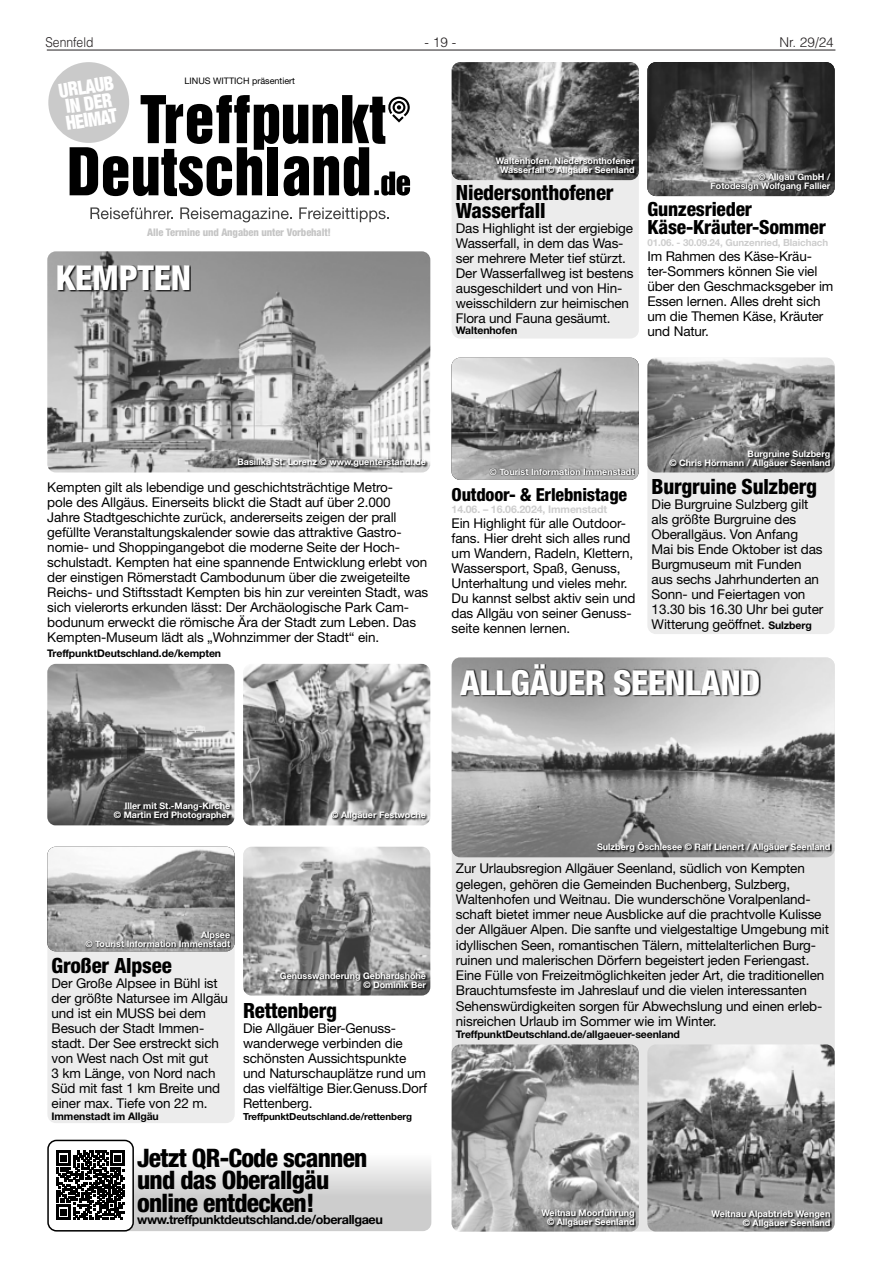
<style>
.page{position:relative;width:881px;height:1263px;background:#fff}
.page>*{position:absolute;margin:0;border:0;box-sizing:border-box;transform-origin:0 0}
.t1{font:800 condensed 34.5px "Helvetica Neue LT";letter-spacing:-.01em;color:#fff}
.t2{font:800 condensed 25.5px/22.5px "Helvetica Neue LT";letter-spacing:-.03em;color:#000}
.t3{font:800 condensed 21px/18px "Helvetica Neue LT";letter-spacing:-.01em;color:#000}
.t4{font:800 condensed 19.5px/18px "Helvetica Neue LT";letter-spacing:-.01em;color:#000}
.t5{font:900 condensed 19.5px/16.5px "Helvetica Neue";color:#fff;scale:.9 1}
.t6{font:800 condensed 18px "Helvetica Neue LT";letter-spacing:-.01em;color:#000}
.t7{font:13.5px/15px "Helvetica Neue LT";letter-spacing:-.01em;color:#000}
.t8{font:300 13.5px "Helvetica LT";color:#231f20}
.t9{font:300 13.5px "Helvetica LT";color:#231f20;scale:.9 1}
.t10{font:700 12.6px "Helvetica Neue LT";letter-spacing:-.03em;color:#000}
.t11{font:700 10.5px "Helvetica Neue LT";letter-spacing:-.01em;color:#000}
.t12{font:800 condensed 10.5px "Helvetica Neue LT";letter-spacing:-.01em;color:#c5c5c5}
.t13{font:700 10.5px "Helvetica Neue LT";letter-spacing:-.01em;color:#cdcdcd}
.t14{font:700 9.75px "Helvetica Neue LT";letter-spacing:-.01em;color:#cdcdcd}
.t15{font:700 9.75px "Helvetica Neue LT";letter-spacing:-.01em;color:#000}
.t16{font:700 9px/9px "Helvetica Neue LT";color:#fff;text-align:right}
.t17{font:9px "Helvetica Neue LT";color:#000}
.s1{font-weight:700;font-size:10.5px}
</style>
<div class="page">
<hr style="left:47px;top:50px;width:788px;height:1px;background:#231f20">
<div style="left:48px;top:1140px;width:383px;height:91px;background:linear-gradient(to bottom,#fff,#bfbfbf);border-radius:9px"></div>
<div style="left:48px;top:1140px;width:85px;height:91px;background:#fff;border-radius:9px"></div>
<svg style="left:56px;top:1151px;width:69px;height:68px"></svg>
<div style="left:47px;top:1140px;width:87px;height:91px;border:2px solid #000;border-radius:9px"></div>
<div style="left:48px;top:62px;width:81px;height:81px;background:#c5c5c5;border-radius:50%"></div>
<svg style="left:90px;top:207px;width:83px;height:12px"></svg>
<svg style="left:180px;top:207px;width:112px;height:15px"></svg>
<svg style="left:299px;top:207px;width:90px;height:15px"></svg>
<svg style="left:70px;top:95px;width:340px;height:101px"></svg>
<div style="left:451px;top:657px;width:383px;height:574px;background:#e5e5e5;border-radius:9px"></div>
<img style="left:451px;top:657px;width:383px;height:200px">
<svg style="left:596px;top:841px;width:235px;height:12px"></svg>
<img style="left:451px;top:1044px;width:187px;height:187px">
<svg style="left:541px;top:1210px;width:94px;height:18px"></svg>
<img style="left:647px;top:1044px;width:187px;height:187px">
<svg style="left:711px;top:1211px;width:120px;height:18px"></svg>
<svg style="left:460px;top:664px;width:300px;height:33px"></svg>
<img style="left:47px;top:251px;width:383px;height:221px">
<svg style="left:238px;top:459px;width:189px;height:9px"></svg>
<svg style="left:58px;top:265px;width:133px;height:26px"></svg>
<img style="left:47px;top:664px;width:187px;height:161px">
<img style="left:243px;top:664px;width:187px;height:161px">
<svg style="left:114px;top:803px;width:118px;height:18px"></svg>
<svg style="left:331px;top:812px;width:96px;height:9px"></svg>
<div style="left:47px;top:847px;width:187px;height:276px;background:#ececec;border-radius:9px"></div>
<img style="left:47px;top:847px;width:187px;height:104px">
<svg style="left:85px;top:932px;width:146px;height:16px"></svg>
<div style="left:647px;top:358px;width:187px;height:276px;background:#ececec;border-radius:9px"></div>
<img style="left:647px;top:358px;width:187px;height:114px">
<svg style="left:669px;top:451px;width:162px;height:18px"></svg>
<div style="left:451px;top:62px;width:187px;height:276px;background:#ececec;border-radius:9px"></div>
<img style="left:451px;top:62px;width:187px;height:118px">
<svg style="left:495px;top:158px;width:141px;height:18px"></svg>
<img style="left:647px;top:62px;width:187px;height:134px">
<svg style="left:710px;top:173px;width:120px;height:18px"></svg>
<img style="left:451px;top:358px;width:187px;height:122px">
<svg style="left:489px;top:468px;width:146px;height:7px"></svg>
<img style="left:243px;top:847px;width:187px;height:148px">
<svg style="left:280px;top:973px;width:147px;height:16px"></svg>
<p class="t9" style="left:45px;top:34px;width:55px">Sennfeld</p>
<p class="t8" style="left:424px;top:34px;width:33px">- 19 -</p>
<p class="t8" style="left:779px;top:34px;width:56px">Nr. 29/24</p>
<h3 class="t5" style="left:57px;top:82px;width:63px;rotate:-9deg">URLAUB<br>IN DER<br>HEIMAT</h3>
<p class="t17" style="left:184px;top:76px;width:112px">LINUS WITTICH präsentiert</p>
<p class="t12" style="left:147px;top:226px;width:185px">Alle Termine und Angaben unter Vorbehalt!</p>
<h1 class="t1" style="left:56px;top:256px;width:137px">KEMPTEN</h1>
<p class="t16" style="left:495px;top:156px;width:140px;text-align:center">Waltenhofen, Niedersonthofener<br>Wasserfall © Allgäuer Seenland</p>
<h3 class="t3" style="left:455px;top:183px;width:159px">Niedersonthofener<br>Wasserfall</h3>
<p class="t7" style="left:455px;top:221px;width:179px">Das Highlight ist der ergiebige<br>Wasserfall, in dem das Was&shy;ser mehrere Meter tief stürzt.<br>Der Wasserfallweg ist bestens ausgeschildert und von Hin&shy;weisschildern zur heimischen<br>Flora und Fauna gesäumt.</p>
<p class="t11" style="left:455px;top:323px;width:63px">Waltenhofen</p>
<p class="t16" style="left:710px;top:172px;width:121px">© Allgäu GmbH /<br>Fotodesign Wolfgang Fallier</p>
<h3 class="t4" style="left:647px;top:200px;width:180px">Gunzesrieder<br>Käse-Kräuter-Sommer</h3>
<p class="t14" style="left:647px;top:237px;width:182px">01.06. - 30.09.24, Gunzenried, Blaichach</p>
<p class="t7" style="left:647px;top:249px;width:187px">Im Rahmen des Käse-Kräu&shy;ter-Sommers können Sie viel über den Geschmacksgeber im<br>Essen lernen. Alles dreht sich um die Themen Käse, Kräuter und Natur.</p>
<p class="t16" style="left:237px;top:457px;width:190px">Basilika St. Lorenz © www.guenterstandl.de</p>
<p class="t7" style="left:47px;top:479px;width:382px">Kempten gilt als lebendige und geschichtsträchtige Metro-<br>pole des Allgäus. Einerseits blickt die Stadt auf über 2.000<br>Jahre Stadtgeschichte zurück, andererseits zeigen der prall gefüllte Veranstaltungskalender sowie das attraktive Gastro&shy;nomie- und Shoppingangebot die moderne Seite der Hoch&shy;schulstadt. Kempten hat eine spannende Entwicklung erlebt von der einstigen Römerstadt Cambodunum über die zweigeteilte Reichs- und Stiftsstadt Kempten bis hin zur vereinten Stadt, was sich vielerorts erkunden lässt: Der Archäologische Park Cam&shy;bodunum erweckt die römische Ära der Stadt zum Leben. Das Kempten-Museum lädt als „Wohnzimmer der Stadt“ ein.</p>
<p class="t11" style="left:47px;top:646px;width:175px">TreffpunktDeutschland.de/kempten</p>
<p class="t16" style="left:489px;top:467px;width:146px">© Tourist Information Immenstadt</p>
<h3 class="t6" style="left:451px;top:484px;width:177px">Outdoor- &amp; Erlebnistage</h3>
<p class="t13" style="left:451px;top:503px;width:157px">14.06. – 16.06.2024, Immenstadt</p>
<p class="t7" style="left:451px;top:516px;width:185px">Ein Highlight für alle Outdoor&shy;fans. Hier dreht sich alles rund um Wandern, Radeln, Klettern,<br>Wassersport, Spaß, Genuss,<br>Unterhaltung und vieles mehr.<br>Du kannst selbst aktiv sein und das Allgäu von seiner Genuss&shy;seite kennen lernen.</p>
<p class="t16" style="left:669px;top:449px;width:162px">Burgruine Sulzberg<br>© Chris Hörmann / Allgäuer Seenland</p>
<h3 class="t3" style="left:651px;top:477px;width:167px">Burgruine Sulzberg</h3>
<p class="t7" style="left:651px;top:497px;width:173px">Die Burgruine Sulzberg gilt als größte Burgruine des<br>Oberallgäus. Von Anfang<br>Mai bis Ende Oktober ist das<br>Burgmuseum mit Funden aus sechs Jahrhunderten an<br>Sonn- und Feiertagen von<br>13.30 bis 16.30 Uhr bei guter<br>Witterung geöffnet. <span class="s1">Sulzberg</span></p>
<h1 class="t1" style="left:460px;top:661px;width:301px">ALLGÄUER SEENLAND</h1>
<p class="t16" style="left:114px;top:801px;width:118px">Iller mit St.-Mang-Kirche<br>© Martin Erd Photographer</p>
<p class="t16" style="left:331px;top:810px;width:96px">© Allgäuer Festwoche</p>
<p class="t16" style="left:85px;top:930px;width:146px">Alpsee<br>© Tourist Information Immenstadt</p>
<h3 class="t3" style="left:52px;top:956px;width:122px">Großer Alpsee</h3>
<p class="t7" style="left:52px;top:975px;width:178px">Der Große Alpsee in Bühl ist der größte Natursee im Allgäu und ist ein MUSS bei dem<br>Besuch der Stadt Immen&shy;stadt. Der See erstreckt sich von West nach Ost mit gut<br>3 km Länge, von Nord nach<br>Süd mit fast 1 km Breite und einer max. Tiefe von 22 m.</p>
<p class="t11" style="left:52px;top:1109px;width:109px">Immenstadt im Allgäu</p>
<p class="t16" style="left:280px;top:971px;width:148px">Genusswanderung Gebhardshöhe © Dominik Ber</p>
<h3 class="t3" style="left:243px;top:1001px;width:95px">Rettenberg</h3>
<p class="t7" style="left:243px;top:1021px;width:185px">Die Allgäuer Bier-Genuss&shy;wanderwege verbinden die schönsten Aussichtspunkte und Naturschauplätze rund um das vielfältige Bier.Genuss.Dorf<br>Rettenberg.</p>
<p class="t15" style="left:243px;top:1110px;width:170px">TreffpunktDeutschland.de/rettenberg</p>
<h2 class="t2" style="left:137px;top:1146px;width:232px">Jetzt QR-Code scannen und das Oberallgäu online entdecken!</h2>
<p class="t10" style="left:137px;top:1211px;width:247px">www.treffpunktdeutschland.de/oberallgaeu</p>
<p class="t16" style="left:596px;top:842px;width:235px">Sulzberg Öschlesee © Ralf Lienert / Allgäuer Seenland</p>
<p class="t7" style="left:455px;top:861px;width:374px">Zur Urlaubsregion Allgäuer Seenland, südlich von Kempten gelegen, gehören die Gemeinden Buchenberg, Sulzberg, Waltenhofen und Weitnau. Die wunderschöne Voralpenland&shy;schaft bietet immer neue Ausblicke auf die prachtvolle Kulisse der Allgäuer Alpen. Die sanfte und vielgestaltige Umgebung mit idyllischen Seen, romantischen Tälern, mittelalterlichen Burg&shy;ruinen und malerischen Dörfern begeistert jeden Feriengast.<br>Eine Fülle von Freizeitmöglichkeiten jeder Art, die traditionellen Brauchtumsfeste im Jahreslauf und die vielen interessanten Sehenswürdigkeiten sorgen für Abwechslung und einen erleb&shy;nisreichen Urlaub im Sommer wie im Winter.</p>
<p class="t11" style="left:455px;top:1028px;width:225px">TreffpunktDeutschland.de/allgaeuer-seenland</p>
<p class="t16" style="left:541px;top:1208px;width:95px">Weitnau Moorführung © Allgäuer Seenland</p>
<p class="t16" style="left:711px;top:1209px;width:120px">Weitnau Alpabtrieb Wengen © Allgäuer Seenland</p>
</div>
